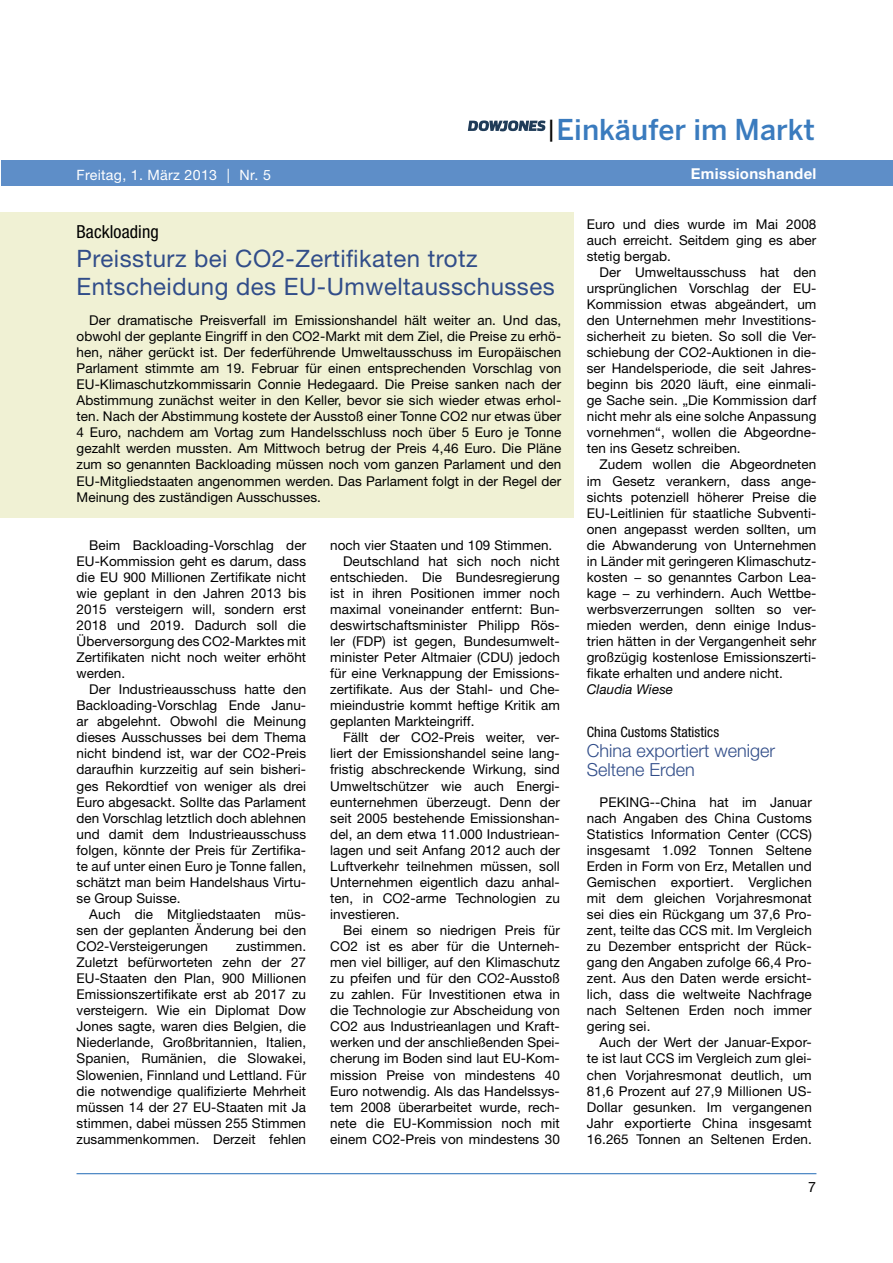
<style>
.page{position:relative;width:893px;height:1263px;background:#fff}
.page>*{position:absolute;margin:0;border:0;box-sizing:border-box;transform-origin:0 0}
.t1{font:500 28.5px "Benton Sans";color:#3a7bbe}
.t2{font:24px/28.8px "Helvetica Neue LT";letter-spacing:.02em;color:#314d89}
.t3{font:300 18px/19.5px "Helvetica Neue LT";color:#314d89}
.t4{font:condensed 18px "Helvetica Neue LT";letter-spacing:.005em;color:#000}
.t5{font:700 15px "Helvetica Neue LT";letter-spacing:.02em;color:#fff}
.t6{font:14.25px "Helvetica Neue LT";letter-spacing:.02em;color:#fff}
.t7{font:condensed 14.25px "Helvetica Neue LT";letter-spacing:.005em;color:#000}
.t8{font:14.25px "Helvetica Neue LT";color:#000}
.t9{font:13.5px/16px "Helvetica Neue LT";letter-spacing:.005em;color:#000;text-align:justify}
.t10{font:italic 13.5px "Helvetica Neue LT";letter-spacing:.005em;color:#000}
.s1{font-weight:400;font-size:23.4px;color:#000}
</style>
<div class="page">
<hr style="left:77px;top:1173px;width:739px;height:1px;background:#3a7bbe">
<div style="left:1px;top:160px;width:892px;height:26px;background:#5e8ec8"></div>
<svg style="left:468px;top:120px;width:77px;height:11px"></svg>
<div style="left:0;top:213px;width:573px;height:305px;background:#f0f1d4"></div>
<p class="t6" style="left:77px;top:167px;width:196px">Freitag, 1. März 2013 | Nr. 5</p>
<h1 class="t1" style="left:546px;top:112px;width:270px"><span class="s1">|</span>Einkäufer im Markt</h1>
<p class="t5" style="left:691px;top:164px;width:127px">Emissionshandel</p>
<h3 class="t4" style="left:77px;top:221px;width:84px">Backloading</h3>
<h2 class="t2" style="left:77px;top:243px;width:480px">Preissturz bei CO2-Zertifikaten trotz<br>Entscheidung des EU-Umweltausschusses</h2>
<p class="t9" style="left:77px;top:312px;width:486px;text-indent:13px">Der dramatische Preisverfall im Emissionshandel hält weiter an. Und das, obwohl der geplante Eingriff in den CO2-Markt mit dem Ziel, die Preise zu erhö&shy;hen, näher gerückt ist. Der federführende Umweltausschuss im Europäischen Parlament stimmte am 19. Februar für einen entsprechenden Vorschlag von EU-Klimaschutzkommissarin Connie Hedegaard. Die Preise sanken nach der Abstimmung zunächst weiter in den Keller, bevor sie sich wieder etwas erhol&shy;ten. Nach der Abstimmung kostete der Ausstoß einer Tonne CO2 nur etwas über 4 Euro, nachdem am Vortag zum Handelsschluss noch über 5 Euro je Tonne gezahlt werden mussten. Am Mittwoch betrug der Preis 4,46 Euro. Die Pläne zum so genannten Backloading müssen noch vom ganzen Parlament und den EU-Mitgliedstaaten angenommen werden. Das Parlament folgt in der Regel der Meinung des zuständigen Ausschusses.</p>
<p class="t9" style="left:77px;top:537px;width:231px;text-indent:13px">Beim Backloading-Vorschlag der EU-Kommission geht es darum, dass die EU 900 Millionen Zertifikate nicht wie geplant in den Jahren 2013 bis 2015 versteigern will, sondern erst 2018 und 2019. Dadurch soll die Überversorgung des CO2-Marktes mit Zertifikaten nicht noch weiter erhöht werden.</p>
<p class="t9" style="left:77px;top:681px;width:231px;text-indent:13px">Der Industrieausschuss hatte den Backloading-Vorschlag Ende Janu&shy;ar abgelehnt. Obwohl die Meinung dieses Ausschusses bei dem Thema nicht bindend ist, war der CO2-Preis daraufhin kurzzeitig auf sein bisheri&shy;ges Rekordtief von weniger als drei Euro abgesackt. Sollte das Parlament den Vorschlag letztlich doch ablehnen und damit dem Industrieausschuss folgen, könnte der Preis für Zertifika&shy;te auf unter einen Euro je Tonne fallen, schätzt man beim Handelshaus Virtu&shy;se Group Suisse.</p>
<p class="t9" style="left:77px;top:906px;width:231px;text-indent:13px">Auch die Mitgliedstaaten müs&shy;sen der geplanten Änderung bei den CO2-Versteigerungen</p>
<p class="t9" style="left:330px;top:537px;width:224px">noch vier Staaten und 109 Stimmen.</p>
<p class="t9" style="left:343px;top:553px;width:218px">Deutschland hat sich noch nicht</p>
<p class="t9" style="left:330px;top:569px;width:231px">entschieden. Die Bundesregierung</p>
<p class="t9" style="left:330px;top:585px;width:231px">ist in ihren Positionen immer noch</p>
<p class="t9" style="left:330px;top:601px;width:231px">maximal voneinander entfernt: Bun-</p>
<p class="t9" style="left:330px;top:617px;width:231px">deswirtschaftsminister Philipp Rös-</p>
<p class="t9" style="left:330px;top:633px;width:231px">ler (FDP) ist gegen, Bundesumwelt-</p>
<p class="t9" style="left:330px;top:649px;width:231px">minister Peter Altmaier (CDU) jedoch</p>
<p class="t9" style="left:330px;top:665px;width:231px">für eine Verknappung der Emissions-</p>
<p class="t9" style="left:330px;top:681px;width:231px">zertifikate. Aus der Stahl- und Che-</p>
<p class="t9" style="left:330px;top:697px;width:231px">mieindustrie kommt heftige Kritik am</p>
<p class="t9" style="left:330px;top:713px;width:146px">geplanten Markteingriff.</p>
<p class="t9" style="left:343px;top:729px;width:218px">Fällt der CO2-Preis weiter, ver-</p>
<p class="t9" style="left:330px;top:745px;width:231px">liert der Emissionshandel seine lang-</p>
<p class="t9" style="left:330px;top:761px;width:231px">fristig abschreckende Wirkung, sind</p>
<p class="t9" style="left:330px;top:777px;width:231px">Umweltschützer wie auch Energi-</p>
<p class="t9" style="left:330px;top:793px;width:231px">eunternehmen überzeugt. Denn der</p>
<p class="t9" style="left:330px;top:810px;width:231px">seit 2005 bestehende Emissionshan-</p>
<p class="t9" style="left:330px;top:826px;width:231px">del, an dem etwa 11.000 Industriean-</p>
<p class="t9" style="left:330px;top:842px;width:231px">lagen und seit Anfang 2012 auch der</p>
<p class="t9" style="left:330px;top:858px;width:231px">Luftverkehr teilnehmen müssen, soll</p>
<p class="t9" style="left:330px;top:874px;width:231px">Unternehmen eigentlich dazu anhal-</p>
<p class="t9" style="left:330px;top:890px;width:231px">ten, in CO2-arme Technologien zu</p>
<p class="t9" style="left:330px;top:906px;width:71px">investieren.</p>
<p class="t9" style="left:343px;top:922px;width:218px">Bei einem so niedrigen Preis für</p>
<p class="t9" style="left:330px;top:938px;width:231px">CO2 ist es aber für die Unterneh-</p>
<p class="t9" style="left:330px;top:954px;width:231px">men viel billiger, auf den Klimaschutz</p>
<p class="t9" style="left:330px;top:970px;width:231px">zu pfeifen und für den CO2-Ausstoß</p>
<p class="t9" style="left:330px;top:986px;width:231px">zu zahlen. Für Investitionen etwa in</p>
<p class="t9" style="left:330px;top:1002px;width:231px">die Technologie zur Abscheidung von</p>
<p class="t9" style="left:330px;top:1018px;width:231px">CO2 aus Industrieanlagen und Kraft-</p>
<p class="t9" style="left:330px;top:1034px;width:231px">werken und der anschließenden Spei-</p>
<p class="t9" style="left:330px;top:1050px;width:231px">cherung im Boden sind laut EU-Kom-</p>
<p class="t9" style="left:330px;top:1066px;width:231px">mission Preise von mindestens 40</p>
<p class="t9" style="left:330px;top:1082px;width:231px">Euro notwendig. Als das Handelssys-</p>
<p class="t9" style="left:330px;top:1098px;width:231px">tem 2008 überarbeitet wurde, rech-</p>
<p class="t9" style="left:330px;top:1115px;width:231px">nete die EU-Kommission noch mit</p>
<p class="t9" style="left:330px;top:1131px;width:231px">einem CO2-Preis von mindestens 30</p>
<p class="t9" style="left:77px;top:938px;width:231px;text-indent:159px">zustimmen.<br>Zuletzt befürworteten zehn der 27<br>EU-Staaten den Plan, 900 Millionen Emissionszertifikate erst ab 2017 zu versteigern. Wie ein Diplomat Dow Jones sagte, waren dies Belgien, die Niederlande, Großbritannien, Italien, Spanien, Rumänien, die Slowakei, Slowenien, Finnland und Lettland. Für die notwendige qualifizierte Mehrheit müssen 14 der 27 EU-Staaten mit Ja stimmen, dabei müssen 255 Stimmen zusammenkommen. Derzeit fehlen</p>
<p class="t9" style="left:587px;top:216px;width:231px">Euro und dies wurde im Mai 2008 auch erreicht. Seitdem ging es aber stetig bergab.</p>
<p class="t9" style="left:587px;top:264px;width:231px;text-indent:13px">Der Umweltausschuss hat den ursprünglichen Vorschlag der EU-Kommission etwas abgeändert, um den Unternehmen mehr Investitions&shy;sicherheit zu bieten. So soll die Ver&shy;schiebung der CO2-Auktionen in die&shy;ser Handelsperiode, die seit Jahres&shy;beginn bis 2020 läuft, eine einmali&shy;ge Sache sein. „Die Kommission darf nicht mehr als eine solche Anpassung vornehmen“, wollen die Abgeordne&shy;ten ins Gesetz schreiben.</p>
<p class="t9" style="left:587px;top:456px;width:231px;text-indent:13px">Zudem wollen die Abgeordneten im Gesetz verankern, dass ange&shy;sichts potenziell höherer Preise die EU-Leitlinien für staatliche Subventi&shy;onen angepasst werden sollten, um die Abwanderung von Unternehmen in Länder mit geringeren Klimaschutz&shy;kosten − so genanntes Carbon Lea&shy;kage − zu verhindern. Auch Wettbe&shy;werbsverzerrungen sollten so ver&shy;mieden werden, denn einige Indus&shy;trien hätten in der Vergangenheit sehr großzügig kostenlose Emissionszerti&shy;fikate erhalten und andere nicht.</p>
<p class="t10" style="left:587px;top:681px;width:88px">Claudia Wiese</p>
<p class="t7" style="left:587px;top:724px;width:134px">China Customs Statistics</p>
<h3 class="t3" style="left:587px;top:740px;width:190px">China exportiert weniger<br>Seltene Erden</h3>
<p class="t9" style="left:587px;top:793px;width:227px;text-indent:13px">PEKING--China hat im Januar nach Angaben des China Customs Statistics Information Center (CCS) insgesamt 1.092 Tonnen Seltene Erden in Form von Erz, Metallen und Gemischen exportiert. Verglichen mit dem gleichen Vorjahresmonat sei dies ein Rückgang um 37,6 Pro&shy;zent, teilte das CCS mit. Im Vergleich zu Dezember entspricht der Rück&shy;gang den Angaben zufolge 66,4 Pro&shy;zent. Aus den Daten werde ersicht&shy;lich, dass die weltweite Nachfrage nach Seltenen Erden noch immer gering sei.</p>
<p class="t9" style="left:587px;top:1034px;width:227px;text-indent:13px">Auch der Wert der Januar-Expor&shy;te ist laut CCS im Vergleich zum glei&shy;chen Vorjahresmonat deutlich, um 81,6 Prozent auf 27,9 Millionen US-Dollar gesunken. Im vergangenen Jahr exportierte China insgesamt 16.265 Tonnen an Seltenen Erden.</p>
<p class="t8" style="left:808px;top:1178px;width:9px">7</p>
</div>
